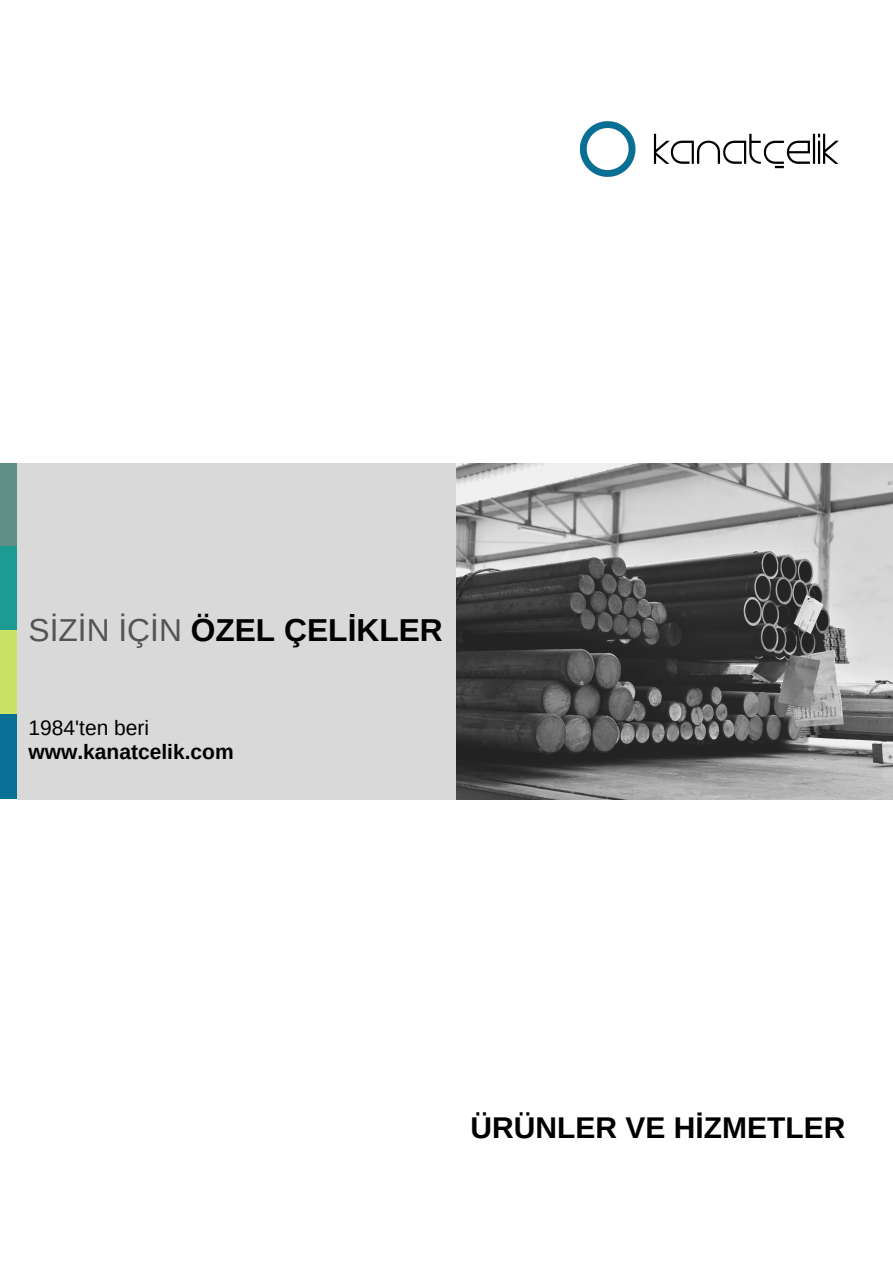
<style>
.page{position:relative;width:893px;height:1264px;background:#fff}
.page>*{position:absolute;margin:0;border:0;box-sizing:border-box;transform-origin:0 0}
.t1{font:700 31.65px "Arimo";color:#000}
.t2{font:700 30px "Arimo";color:#000}
.t3{font:700 21px "Arimo";color:#000}
.t4{font:21px "Arimo";color:#000}
.s1{font-weight:400;color:#545454}
</style>
<div class="page">
<div style="left:0;top:463px;width:18px;height:84px;background:#608f87"></div>
<div style="left:0;top:546px;width:18px;height:84px;background:#1b9b91"></div>
<div style="left:0;top:630px;width:18px;height:84px;background:#c9e265"></div>
<div style="left:0;top:714px;width:18px;height:84px;background:#087095"></div>
<div style="left:18px;top:463px;width:448px;height:336px;background:#d9d9d9"></div>
<img style="left:456px;top:463px;width:436px;height:336px">
<img style="left:579px;top:121px;width:260px;height:56px">
<p class="t1" style="left:29px;top:612px;width:416px"><span class="s1">SİZİN İÇİN</span> ÖZEL ÇELİKLER</p>
<p class="t4" style="left:29px;top:715px;width:122px">1984'ten beri</p>
<p class="t3" style="left:29px;top:739px;width:207px">www.kanatcelik.com</p>
<p class="t2" style="left:470px;top:1111px;width:376px">ÜRÜNLER VE HİZMETLER</p>
</div>
